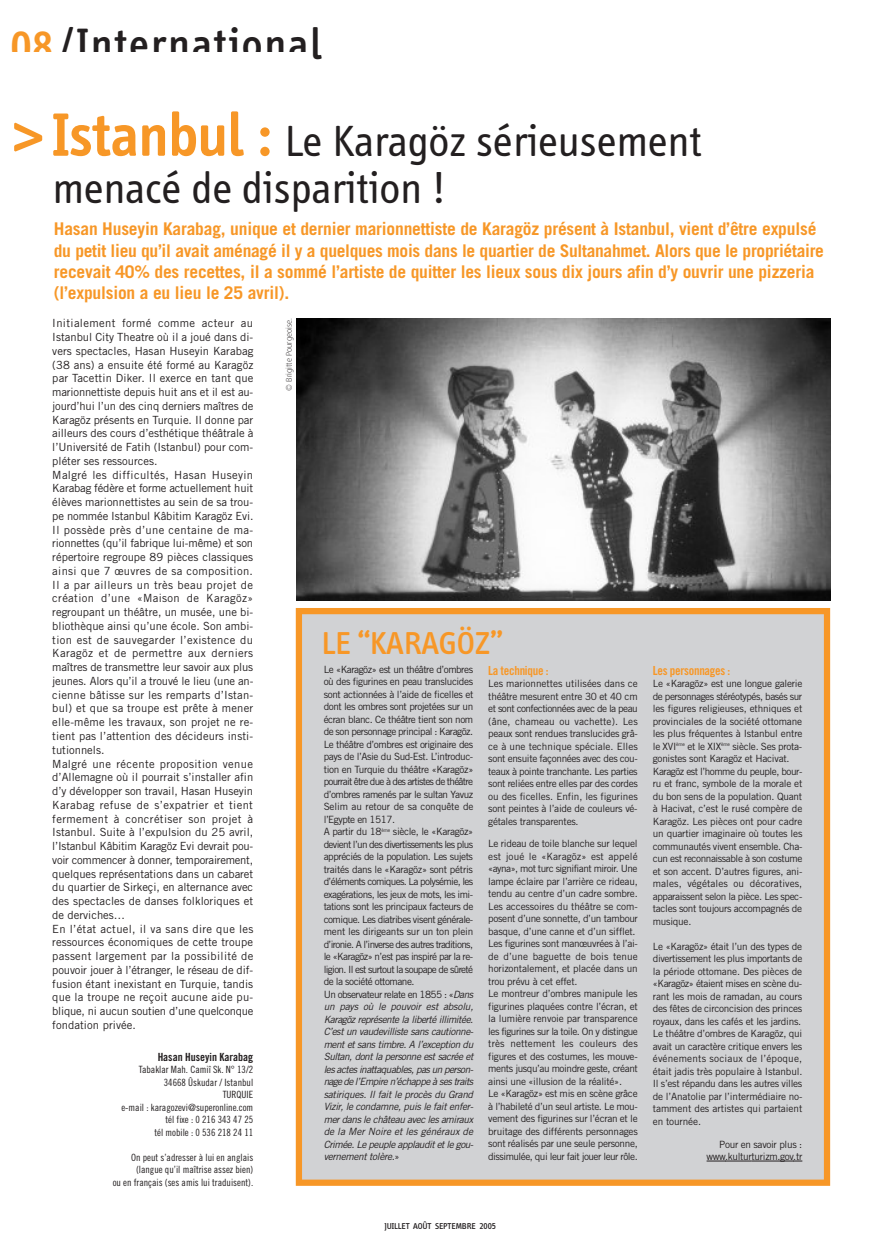
<style>
.page{position:relative;width:886px;height:1241px;background:#fff}
.page>*{position:absolute;margin:0;border:0;box-sizing:border-box;transform-origin:0 0}
.t1{font:500 75px "Info";color:#f79727}
.t2{font:45px/47.5px "Info";color:#231f20}
.t3{font:500 45px "Info";letter-spacing:.045em;color:#231f20}
.t4{font:500 32.5px "Info";color:#f79727}
.t5{font:700 17.5px/21.2px "Trade Gothic";letter-spacing:-.01em;color:#f79727}
.t6{font:12.5px "Trade Gothic Bold Cond Twenty";letter-spacing:-.02em;color:#f79727}
.t7{font:11.25px/13.8px "Trade Gothic";color:#231f20}
.t8{font:11.25px "Trade Gothic Bold Cond Twenty";color:#231f20}
.t9{font:10px/12.5px "Trade Gothic";letter-spacing:-.03em;color:#231f20;text-align:justify}
.t10{font:10px/12.5px "Trade Gothic";letter-spacing:-.05em;color:#231f20}
.t11{font:10px/12.5px "Trade Gothic Cond Eighteen";color:#231f20;text-align:right}
.t12{font:500 8.75px "Info";color:#231f20}
.t13{font:300 8.12px "Dax";color:#231f20}
.s1{font-weight:600;color:#f79727}
.s2{font-weight:600;font-size:62.5px;color:#f79727}
.s3{font-style:italic}
</style>
<div class="page">
<svg style="left:295px;top:318px;width:536px;height:868px;background:#b9b7b5"></svg>
<h2 class="t3" style="left:10px;top:27px;width:313px"><span class="s1">08</span>/International</h2>
<h1 class="t1" style="left:10px;top:107px;width:37px">&gt;</h1>
<h2 class="t2" style="left:52px;top:121px;width:650px"><span class="s2">Istanbul :</span> Le Karagöz sérieusement menacé de disparition !</h2>
<p class="t5" style="left:54px;top:220px;width:771px">Hasan Huseyin Karabag, unique et dernier marionnettiste de Karagöz présent à Istanbul, vient d’être expulsé du petit lieu qu’il avait aménagé il y a quelques mois dans le quartier de Sultanahmet. Alors que le propriétaire recevait 40% des recettes, il a sommé l’artiste de quitter les lieux sous dix jours afin d’y ouvrir une pizzeria (l’expulsion a eu lieu le 25 avril).</p>
<p class="t7" style="left:52px;top:318px;width:203px">Initialement formé comme acteur au Istanbul City Theatre où il a joué dans di&shy;vers spectacles, Hasan Huseyin Karabag (38 ans) a ensuite été formé au Karagöz par Tacettin Diker. Il exerce en tant que marionnettiste depuis huit ans et il est au&shy;jourd’hui l’un des cinq derniers maîtres de Karagöz présents en Turquie. Il donne par ailleurs des cours d’esthétique théâtrale à l’Université de Fatih (Istanbul) pour com&shy;pléter ses ressources.<br>Malgré les difficultés, Hasan Huseyin Karabag fédère et forme actuellement huit élèves marionnettistes au sein de sa trou&shy;pe nommée Istanbul Kâbitim Karagöz Evi.<br>Il possède près d’une centaine de ma&shy;rionnettes (qu’il fabrique lui-même) et son répertoire regroupe 89 pièces classiques ainsi que 7 œuvres de sa composition.<br>Il a par ailleurs un très beau projet de création d’une «Maison de Karagöz» regroupant un théâtre, un musée, une bi&shy;bliothèque ainsi qu’une école. Son ambi&shy;tion est de sauvegarder l’existence du Karagöz et de permettre aux derniers maîtres de transmettre leur savoir aux plus jeunes. Alors qu’il a trouvé le lieu (une an&shy;cienne bâtisse sur les remparts d’Istan&shy;bul) et que sa troupe est prête à mener elle-même les travaux, son projet ne re&shy;tient pas l’attention des décideurs insti&shy;tutionnels.<br>Malgré une récente proposition venue d’Allemagne où il pourrait s’installer afin d’y développer son travail, Hasan Huseyin Karabag refuse de s’expatrier et tient fermement à concrétiser son projet à Istanbul. Suite à l’expulsion du 25 avril, l’Istanbul Kâbitim Karagöz Evi devrait pou&shy;voir commencer à donner, temporairement, quelques représentations dans un cabaret du quartier de Sirkeçi, en alternance avec des spectacles de danses folkloriques et de derviches…<br>En l’état actuel, il va sans dire que les ressources économiques de cette troupe passent largement par la possibilité de pouvoir jouer à l’étranger, le réseau de dif&shy;fusion étant inexistant en Turquie, tandis que la troupe ne reçoit aucune aide pu&shy;blique, ni aucun soutien d’une quelconque fondation privée.</p>
<p class="t8" style="left:158px;top:1052px;width:97px">Hasan Huseyin Karabag</p>
<p class="t11" style="left:121px;top:1064px;width:133px">Tabaklar Mah. Camiî Sk. N° 13/2<br>34668 Ûskudar / Istanbul<br>TURQUIE<br>e-mail : karagozevi@superonline.com tél fixe : 0 216 343 47 25<br>tél mobile : 0 536 218 24 11</p>
<p class="t11" style="left:113px;top:1152px;width:142px">On peut s’adresser à lui en anglais (langue qu’il maîtrise assez bien)<br>ou en français (ses amis lui traduisent).</p>
<p class="t13" style="left:284px;top:391px;width:75px;rotate:-90deg">© Brigitte Pourgeoise.</p>
<h3 class="t4" style="left:321px;top:631px;width:183px">LE “KARAGÖZ”</h3>
<p class="t10" style="left:324px;top:664px;width:151px">Le «Karagöz» est un théâtre d’ombres où des figurines en peau translucides sont actionnées à l’aide de ficelles et dont les ombres sont projetées sur un écran blanc. Ce théâtre tient son nom de son personnage principal : Karagöz.<br>Le théâtre d’ombres est originaire des pays de l’Asie du Sud-Est. L’introduc&shy;tion en Turquie du théâtre «Karagöz» pourrait être due à des artistes de théâtre d’ombres ramenés par le sultan Yavuz Selim au retour de sa conquête de l’Egypte en 1517.<br>A partir du 18<sup>ème</sup> siècle, le «Karagöz» devient l’un des divertissements les plus appréciés de la population. Les sujets traités dans le «Karagöz» sont pétris d’éléments comiques. La polysémie, les exagérations, les jeux de mots, les imi&shy;tations sont les principaux facteurs de comique. Les diatribes visent générale&shy;ment les dirigeants sur un ton plein d’ironie. A l’inverse des autres traditions, le «Karagöz» n’est pas inspiré par la re&shy;ligion. Il est surtout la soupape de sûreté de la société ottomane.<br>Un observateur relate en 1855 : «<span class="s3">Dans un pays où le pouvoir est absolu, Karagöz représente la liberté illimitée.<br>C’est un vaudevilliste sans cautionne&shy;ment et sans timbre. A l’exception du Sultan, dont la personne est sacrée et les actes inattaquables, pas un person&shy;nage de l’Empire n’échappe à ses traits satiriques. Il fait le procès du Grand Vizir, le condamne, puis le fait enfer&shy;mer dans le château avec les amiraux de la Mer Noire et les généraux de Crimée. Le peuple applaudit et le gou&shy;vernement tolère.</span>»</p>
<p class="t6" style="left:488px;top:665px;width:62px">La technique :</p>
<p class="t9" style="left:488px;top:678px;width:151px">Les marionnettes utilisées dans ce théâtre mesurent entre 30 et 40 cm et sont confectionnées avec de la peau (âne, chameau ou vachette). Les peaux sont rendues translucides grâ&shy;ce à une technique spéciale. Elles sont ensuite façonnées avec des cou&shy;teaux à pointe tranchante. Les parties sont reliées entre elles par des cordes ou des ficelles. Enfin, les figurines sont peintes à l’aide de couleurs vé&shy;gétales transparentes.</p>
<p class="t9" style="left:488px;top:838px;width:151px;text-align:left">Le rideau de toile blanche sur lequel est joué le «Karagöz» est appelé «ayna», mot turc signifiant miroir. Une lampe éclaire par l’arrière ce rideau, tendu au centre d’un cadre sombre.<br>Les accessoires du théâtre se com&shy;posent d’une sonnette, d’un tambour basque, d’une canne et d’un sifflet.<br>Les figurines sont manœuvrées à l’ai&shy;de d’une baguette de bois tenue horizontalement, et placée dans un trou prévu à cet effet.<br>Le montreur d’ombres manipule les figurines plaquées contre l’écran, et la lumière renvoie par transparence les figurines sur la toile. On y distingue très nettement les couleurs des figures et des costumes, les mouve&shy;ments jusqu’au moindre geste, créant ainsi une «illusion de la réalité».<br>Le «Karagöz» est mis en scène grâce à l’habileté d’un seul artiste. Le mou&shy;vement des figurines sur l’écran et le bruitage des différents personnages sont réalisés par une seule personne, dissimulée, qui leur fait jouer leur rôle.</p>
<p class="t6" style="left:653px;top:665px;width:79px">Les personnages :</p>
<p class="t9" style="left:653px;top:678px;width:151px;text-align:left">Le «Karagöz» est une longue galerie de personnages stéréotypés, basés sur les figures religieuses, ethniques et provinciales de la société ottomane les plus fréquentes à Istanbul entre le XVI<sup>ème</sup> et le XIX<sup>ème</sup> siècle. Ses prota&shy;gonistes sont Karagöz et Hacivat.<br>Karagöz est l’homme du peuple, bour&shy;ru et franc, symbole de la morale et du bon sens de la population. Quant à Hacivat, c’est le rusé compère de Karagöz. Les pièces ont pour cadre un quartier imaginaire où toutes les communautés vivent ensemble. Cha&shy;cun est reconnaissable à son costume et son accent. D’autres figures, ani&shy;males, végétales ou décoratives, apparaissent selon la pièce. Les spec&shy;tacles sont toujours accompagnés de musique.</p>
<p class="t9" style="left:653px;top:941px;width:151px">Le «Karagöz» était l’un des types de divertissement les plus importants de la période ottomane. Des pièces de «Karagöz» étaient mises en scène du&shy;rant les mois de ramadan, au cours des fêtes de circoncision des princes royaux, dans les cafés et les jardins.<br>Le théâtre d’ombres de Karagöz, qui avait un caractère critique envers les événements sociaux de l’époque, était jadis très populaire à Istanbul.<br>Il s’est répandu dans les autres villes de l’Anatolie par l’intermédiaire no&shy;tamment des artistes qui partaient en tournée.</p>
<p class="t9" style="left:706px;top:1138px;width:97px;text-align:right">Pour en savoir plus : www.kulturturizm.gov.tr</p>
<p class="t12" style="left:384px;top:1222px;width:113px">JUILLET AOÛT SEPTEMBRE 2005</p>
</div>
